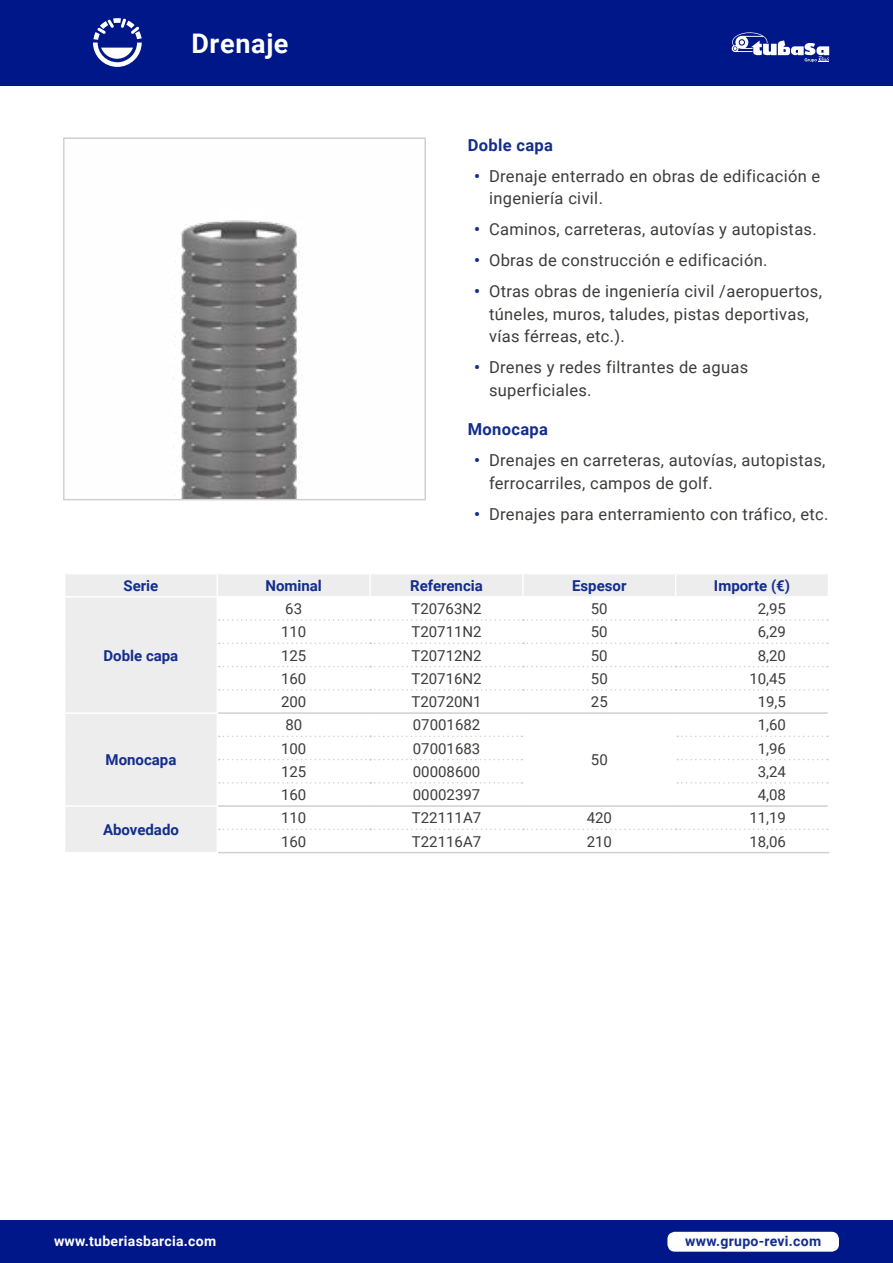
<style>
.page{position:relative;width:893px;height:1263px;background:#fff}
.page>*{position:absolute;margin:0;border:0;box-sizing:border-box;transform-origin:0 0}
.t1{font:700 27px "Roboto";letter-spacing:.02em;color:#fff}
.t2{font:16.5px/22.5px "Roboto";letter-spacing:.02em;color:#3c3c3b}
.t3{font:700 16.5px "Roboto";letter-spacing:.02em;color:#132d8d}
.t4{font:15px "Roboto";color:#3c3c3b}
.t5{font:700 15px "Roboto";color:#132d8d}
.t6{font:700 14.1px "Roboto";letter-spacing:.02em;color:#fff}
.t7{font:700 14.1px "Roboto";letter-spacing:.02em;color:#132d8d}
.s1{font-weight:700;color:#132d8d}
</style>
<div class="page">
<div style="left:0;top:1220px;width:893px;height:43px;background:#001789"></div>
<div style="left:667px;top:1232px;width:172px;height:20px;background:#fff;border-radius:8px"></div>
<div style="left:0;top:0;width:893px;height:85px;background:#001789"></div>
<svg style="left:732px;top:32px;width:97px;height:31px"></svg>
<svg style="left:93px;top:18px;width:49px;height:49px"></svg>
<img style="left:175px;top:220px;width:127px;height:277px">
<div style="left:63px;top:137px;width:363px;height:363px;border:2px solid #d0d0d0"></div>
<div style="left:65px;top:574px;width:152px;height:278px;background:#ededed"></div>
<hr style="left:64px;top:596px;width:153px;height:1px;background:#fff">
<hr style="left:64px;top:712px;width:154px;height:2px;background:#fff">
<hr style="left:64px;top:805px;width:154px;height:2px;background:#fff">
<hr style="left:218px;top:852px;width:152px;height:1px;background:#d0d0d0">
<hr style="left:370px;top:852px;width:153px;height:1px;background:#d0d0d0">
<hr style="left:523px;top:852px;width:153px;height:1px;background:#d0d0d0">
<hr style="left:676px;top:852px;width:153px;height:1px;background:#d0d0d0">
<svg style="left:218px;top:574px;width:611px;height:256px"></svg>
<h1 class="t1" style="left:191px;top:24px;width:99px">Drenaje</h1>
<p class="t3" style="left:468px;top:133px;width:87px">Doble capa</p>
<p class="t2" style="left:489px;top:164px;width:333px;text-indent:-15px"><span class="s1">•</span> Drenaje enterrado en obras de edificación e ingeniería civil.</p>
<p class="t2" style="left:474px;top:217px;width:344px"><span class="s1">•</span> Caminos, carreteras, autovías y autopistas.</p>
<p class="t2" style="left:474px;top:248px;width:295px"><span class="s1">•</span> Obras de construcción e edificación.</p>
<p class="t2" style="left:489px;top:279px;width:334px;text-indent:-15px"><span class="s1">•</span> Otras obras de ingeniería civil /aeropuertos, túneles, muros, taludes, pistas deportivas, vías férreas, etc.).</p>
<p class="t2" style="left:489px;top:355px;width:261px;text-indent:-15px"><span class="s1">•</span> Drenes y redes filtrantes de aguas superficiales.</p>
<p class="t3" style="left:468px;top:418px;width:82px">Monocapa</p>
<p class="t2" style="left:489px;top:448px;width:338px;text-indent:-15px"><span class="s1">•</span> Drenajes en carreteras, autovías, autopistas, ferrocarriles, campos de golf.</p>
<p class="t2" style="left:474px;top:502px;width:356px"><span class="s1">•</span> Drenajes para enterramiento con tráfico, etc.</p>
<p class="t5" style="left:123px;top:575px;width:36px">Serie</p>
<p class="t5" style="left:265px;top:575px;width:58px">Nominal</p>
<p class="t5" style="left:410px;top:575px;width:74px">Referencia</p>
<p class="t5" style="left:572px;top:575px;width:56px">Espesor</p>
<p class="t5" style="left:714px;top:575px;width:78px">Importe (€)</p>
<p class="t5" style="left:103px;top:645px;width:76px">Doble capa</p>
<p class="t5" style="left:106px;top:749px;width:72px">Monocapa</p>
<p class="t5" style="left:103px;top:819px;width:77px">Abovedado</p>
<p class="t4" style="left:285px;top:598px;width:18px">63</p>
<p class="t4" style="left:411px;top:598px;width:72px">T20763N2</p>
<p class="t4" style="left:591px;top:598px;width:18px">50</p>
<p class="t4" style="left:758px;top:598px;width:30px">2,95</p>
<p class="t4" style="left:281px;top:621px;width:27px">110</p>
<p class="t4" style="left:411px;top:621px;width:72px">T20711N2</p>
<p class="t4" style="left:591px;top:621px;width:18px">50</p>
<p class="t4" style="left:758px;top:621px;width:30px">6,29</p>
<p class="t4" style="left:281px;top:645px;width:27px">125</p>
<p class="t4" style="left:411px;top:645px;width:72px">T20712N2</p>
<p class="t4" style="left:591px;top:645px;width:18px">50</p>
<p class="t4" style="left:758px;top:645px;width:30px">8,20</p>
<p class="t4" style="left:281px;top:668px;width:27px">160</p>
<p class="t4" style="left:411px;top:668px;width:72px">T20716N2</p>
<p class="t4" style="left:591px;top:668px;width:18px">50</p>
<p class="t4" style="left:749px;top:668px;width:38px">10,45</p>
<p class="t4" style="left:281px;top:691px;width:27px">200</p>
<p class="t4" style="left:411px;top:691px;width:72px">T20720N1</p>
<p class="t4" style="left:591px;top:691px;width:18px">25</p>
<p class="t4" style="left:758px;top:691px;width:30px">19,5</p>
<p class="t4" style="left:285px;top:714px;width:18px">80</p>
<p class="t4" style="left:413px;top:714px;width:69px">07001682</p>
<p class="t4" style="left:758px;top:714px;width:30px">1,60</p>
<p class="t4" style="left:281px;top:738px;width:27px">100</p>
<p class="t4" style="left:413px;top:738px;width:69px">07001683</p>
<p class="t4" style="left:758px;top:738px;width:30px">1,96</p>
<p class="t4" style="left:281px;top:761px;width:27px">125</p>
<p class="t4" style="left:413px;top:761px;width:69px">00008600</p>
<p class="t4" style="left:758px;top:761px;width:30px">3,24</p>
<p class="t4" style="left:281px;top:784px;width:27px">160</p>
<p class="t4" style="left:413px;top:784px;width:69px">00002397</p>
<p class="t4" style="left:758px;top:784px;width:30px">4,08</p>
<p class="t4" style="left:591px;top:749px;width:18px">50</p>
<p class="t4" style="left:281px;top:807px;width:27px">110</p>
<p class="t4" style="left:412px;top:807px;width:71px">T22111A7</p>
<p class="t4" style="left:587px;top:807px;width:27px">420</p>
<p class="t4" style="left:749px;top:807px;width:38px">11,19</p>
<p class="t4" style="left:281px;top:831px;width:27px">160</p>
<p class="t4" style="left:412px;top:831px;width:71px">T22116A7</p>
<p class="t4" style="left:587px;top:831px;width:27px">210</p>
<p class="t4" style="left:749px;top:831px;width:38px">18,06</p>
<p class="t6" style="left:54px;top:1231px;width:164px">www.tuberiasbarcia.com</p>
<p class="t7" style="left:685px;top:1231px;width:137px">www.grupo-revi.com</p>
</div>
